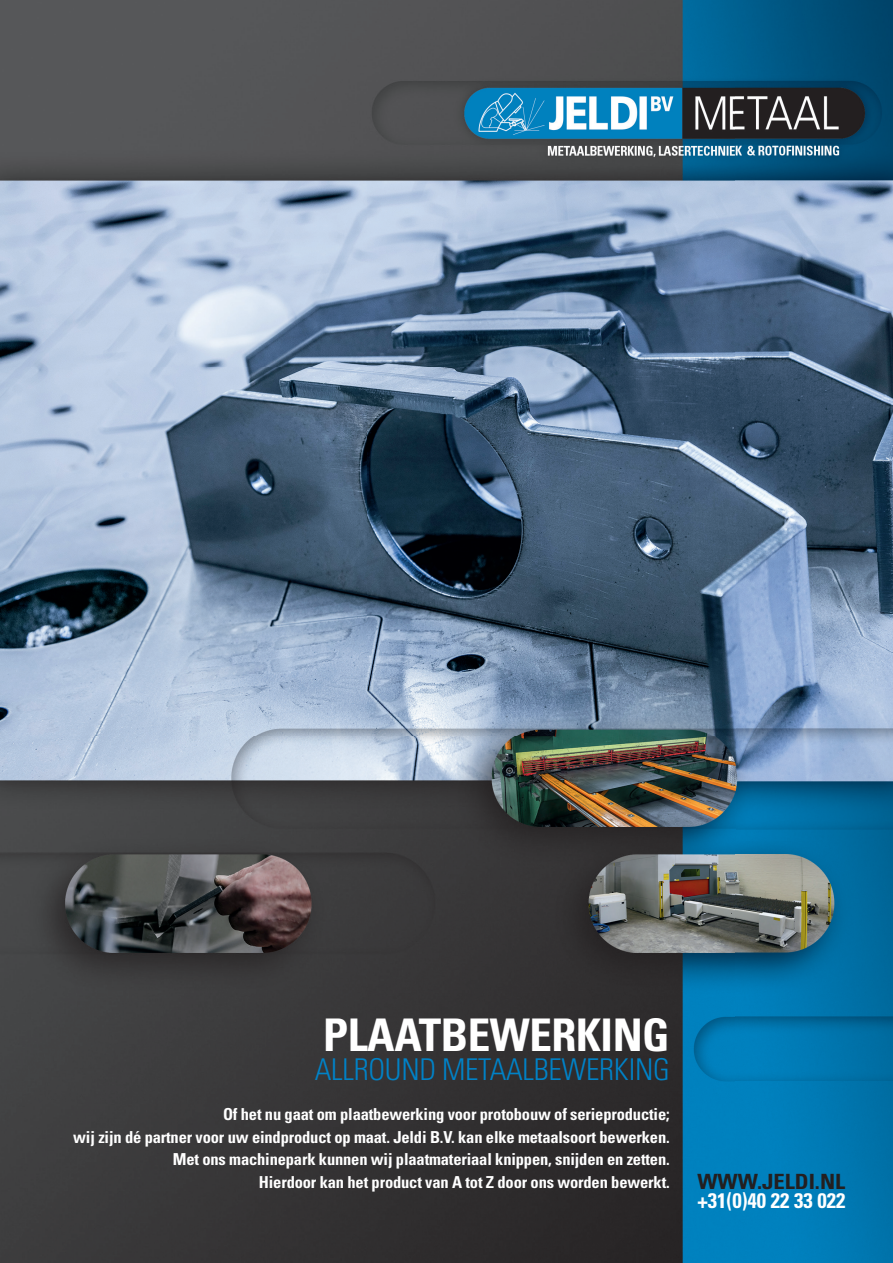
<style>
.page{position:relative;width:893px;height:1263px;background:#fff}
.page>*{position:absolute;margin:0;border:0;box-sizing:border-box;transform-origin:0 0}
.t1{font:700 condensed 45px "Univers";letter-spacing:-.01em;color:#fff}
.t2{font:300 condensed 30px "Univers";letter-spacing:-.01em;color:#0082c7}
.t3{font:700 condensed 21px "Univers";color:#fff}
.t4{font:700 condensed 21px "Univers";color:#231f20;scale:1.08 1}
.t5{font:700 condensed 16.5px/22.5px "Univers";letter-spacing:-.01em;color:#fff;text-align:right}
</style>
<div class="page">
<img style="left:0;top:0;width:893px;height:1263px">
<h1 class="t1" style="left:323px;top:1007px;width:348px">PLAATBEWERKING</h1>
<h2 class="t2" style="left:315px;top:1051px;width:356px">ALLROUND METAALBEWERKING</h2>
<p class="t5" style="left:73px;top:1103px;width:598px">Of het nu gaat om plaatbewerking voor protobouw of serieproductie;<br>wij zijn dé partner voor uw eindproduct op maat. Jeldi B.V. kan elke metaalsoort bewerken.<br>Met ons machinepark kunnen wij plaatmateriaal knippen, snijden en zetten.<br>Hierdoor kan het product van A tot Z door ons worden bewerkt.</p>
<p class="t4" style="left:697px;top:1168px;width:138px">WWW.JELDI.NL</p>
<p class="t3" style="left:697px;top:1188px;width:150px">+31(0)40 22 33 022</p>
</div>
